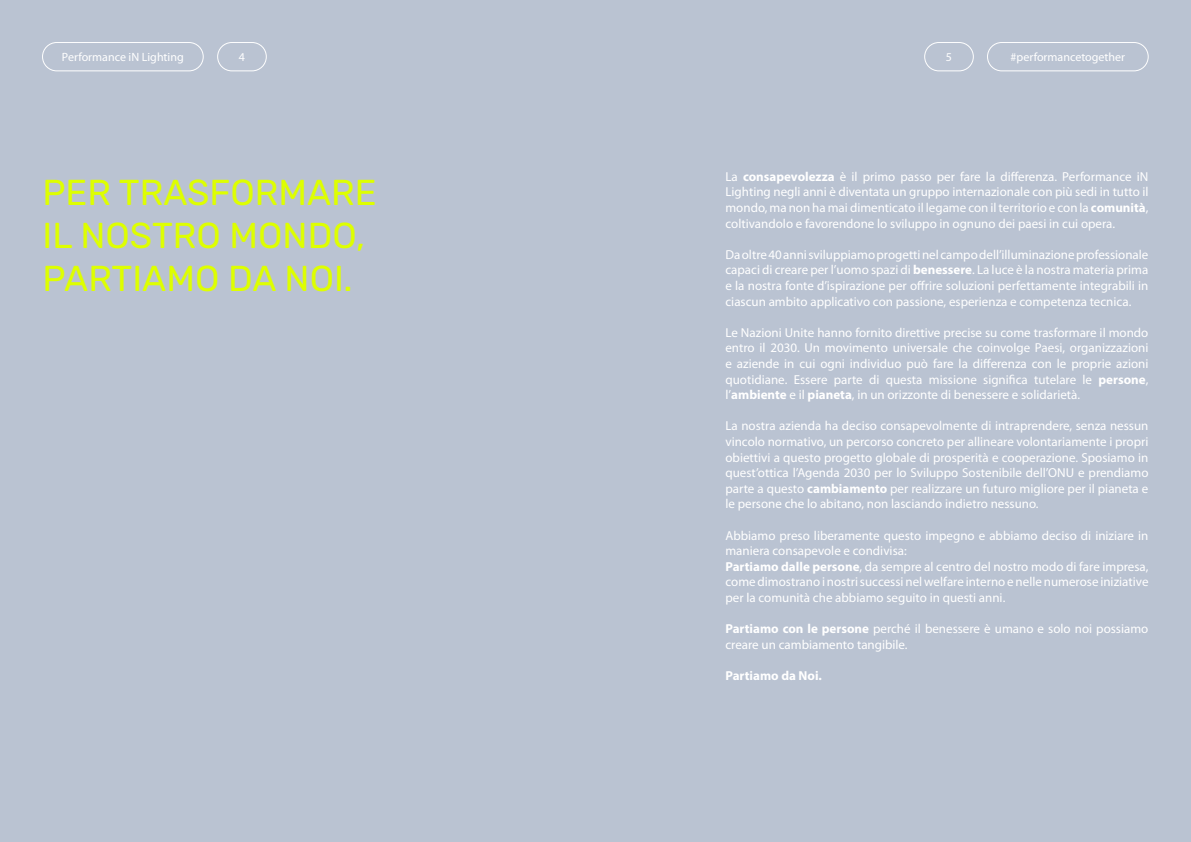
<style>
.page{position:relative;width:1191px;height:842px;background:#fff}
.page>*{position:absolute;margin:0;border:0;box-sizing:border-box;transform-origin:0 0}
.t1{font:36px/43.2px "Rubik";color:#deff00}
.t2{font:13px/15.6px "Myriad Pro";color:#fff;text-align:justify}
.t3{font:700 13px "Myriad Pro";color:#fff}
.t4{font:12px "Myriad Pro";color:#fff}
.s1{font-weight:700}
</style>
<div class="page">
<div style="left:0;top:0;width:595px;height:842px;background:#bac3d2"></div>
<div style="left:595px;top:0;width:596px;height:842px;background:#bac3d2"></div>
<div style="left:42px;top:42px;width:162px;height:29px;border:1px solid #fff;border-radius:14px"></div>
<div style="left:987px;top:42px;width:161px;height:29px;border:1px solid #fff;border-radius:14px"></div>
<div style="left:217px;top:42px;width:50px;height:29px;border:1px solid #fff;border-radius:14px"></div>
<div style="left:924px;top:42px;width:49px;height:29px;border:1px solid #fff;border-radius:14px"></div>
<p class="t4" style="left:62px;top:50px;width:123px">Performance iN Lighting</p>
<p class="t4" style="left:239px;top:50px;width:8px">4</p>
<p class="t4" style="left:946px;top:50px;width:8px">5</p>
<p class="t4" style="left:1010px;top:50px;width:116px">#performancetogether</p>
<h1 class="t1" style="left:43px;top:172px;width:335px">PER TRASFORMARE<br>IL NOSTRO MONDO,<br>PARTIAMO DA NOI.</h1>
<p class="t2" style="left:725px;top:168px;width:424px">La <span class="s1">consapevolezza</span> è il primo passo per fare la differenza. Performance iN Lighting negli anni è diventata un gruppo internazionale con più sedi in tutto il mondo, ma non ha mai dimenticato il legame con il territorio e con la <span class="s1">comunità</span>, coltivandolo e favorendone lo sviluppo in ognuno dei paesi in cui opera.</p>
<p class="t2" style="left:725px;top:246px;width:424px">Da oltre 40 anni sviluppiamo progetti nel campo dell’illuminazione professionale capaci di creare per l’uomo spazi di <span class="s1">benessere</span>. La luce è la nostra materia prima e la nostra fonte d’ispirazione per offrire soluzioni perfettamente integrabili in ciascun ambito applicativo con passione, esperienza e competenza tecnica.</p>
<p class="t2" style="left:725px;top:324px;width:424px">Le Nazioni Unite hanno fornito direttive precise su come trasformare il mondo entro il 2030. Un movimento universale che coinvolge Paesi, organizzazioni e aziende in cui ogni individuo può fare la differenza con le proprie azioni quotidiane. Essere parte di questa missione significa tutelare le <span class="s1">persone</span>, l’<span class="s1">ambiente</span> e il <span class="s1">pianeta</span>, in un orizzonte di benessere e solidarietà.</p>
<p class="t2" style="left:725px;top:418px;width:424px">La nostra azienda ha deciso consapevolmente di intraprendere, senza nessun vincolo normativo, un percorso concreto per allineare volontariamente i propri obiettivi a questo progetto globale di prosperità e cooperazione. Sposiamo in quest’ottica l’Agenda 2030 per lo Sviluppo Sostenibile dell’ONU e prendiamo parte a questo <span class="s1">cambiamento</span> per realizzare un futuro migliore per il pianeta e le persone che lo abitano, non lasciando indietro nessuno.</p>
<p class="t2" style="left:725px;top:527px;width:424px;text-align:left">Abbiamo preso liberamente questo impegno e abbiamo deciso di iniziare in maniera consapevole e condivisa:<br><span class="s1">Partiamo dalle persone</span>, da sempre al centro del nostro modo di fare impresa, come dimostrano i nostri successi nel welfare interno e nelle numerose iniziative per la comunità che abbiamo seguito in questi anni.</p>
<p class="t2" style="left:725px;top:621px;width:424px"><span class="s1">Partiamo con le persone</span> perché il benessere è umano e solo noi possiamo creare un cambiamento tangibile.</p>
<p class="t3" style="left:725px;top:667px;width:98px">Partiamo da Noi.</p>
</div>
